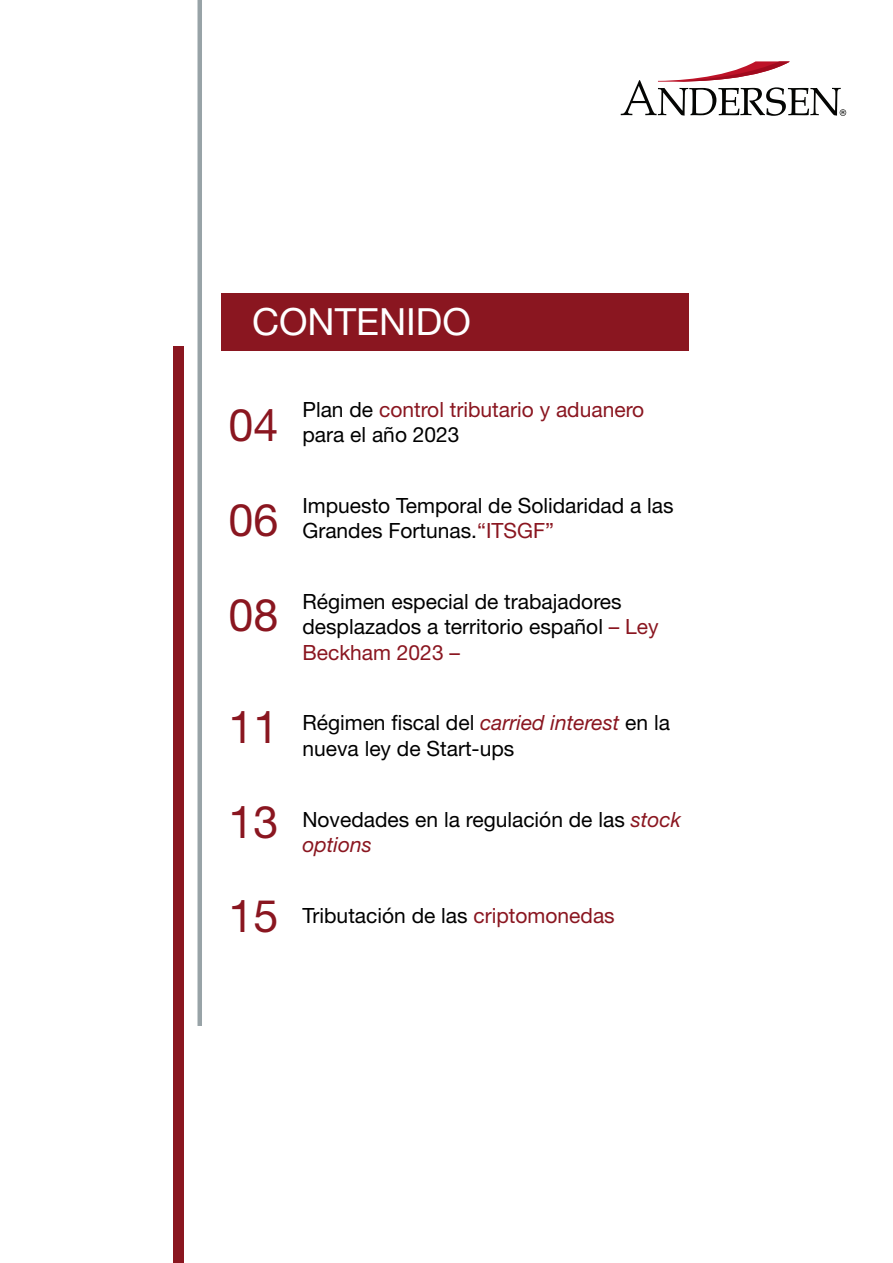
<style>
.page{position:relative;width:893px;height:1263px;background:#fff}
.page>*{position:absolute;margin:0;border:0;box-sizing:border-box;transform-origin:0 0}
.t1{font:45px "Helvetica Neue LT Pro";color:#8a1620}
.t2{font:37.5px "Helvetica Neue LT Pro";color:#fff}
.t3{font:21px/25.2px "Helvetica Neue LT Pro";color:#000}
.t4{font:21px/25.2px "Helvetica Neue LT Pro";color:#8a1620}
.s1{color:#000}
.s2{color:#8a1620}
.s3{font-size:45px;color:#8a1620}
.s4{font-style:italic;color:#8a1620}
</style>
<div class="page">
<div style="left:197px;top:0;width:5px;height:1026px;background:#98a3a7"></div>
<div style="left:173px;top:346px;width:11px;height:917px;background:#8a1620"></div>
<div style="left:221px;top:293px;width:468px;height:57px;background:#8a1620"></div>
<svg style="left:621px;top:61px;width:225px;height:55px"></svg>
<h2 class="t2" style="left:252px;top:298px;width:220px">CONTENIDO</h2>
<h1 class="t1" style="left:228px;top:397px;width:52px">04</h1>
<p class="t4" style="left:302px;top:396px;width:343px"><span class="s1">Plan de</span> control tributario y aduanero <span class="s1">para el año 2023</span></p>
<h1 class="t1" style="left:228px;top:492px;width:52px">06</h1>
<p class="t3" style="left:302px;top:492px;width:373px">Impuesto Temporal de Solidaridad a las<br>Grandes Fortunas.<span class="s2">“ITSGF”</span></p>
<h1 class="t1" style="left:228px;top:587px;width:52px">08</h1>
<p class="t3" style="left:302px;top:589px;width:358px">Régimen especial de trabajadores desplazados a territorio español <span class="s2">– Ley<br>Beckham 2023 –</span></p>
<p class="t3" style="left:302px;top:710px;width:369px;text-indent:-74px"><span class="s3">11</span> Régimen fiscal del <span class="s4">carried interest</span> en la nueva ley de Start-ups</p>
<h1 class="t1" style="left:228px;top:794px;width:52px">13</h1>
<p class="t3" style="left:302px;top:806px;width:380px">Novedades en la regulación de las <span class="s4">stock options</span></p>
<p class="t3" style="left:228px;top:902px;width:388px"><span class="s3">15</span> Tributación de las <span class="s2">criptomonedas</span></p>
</div>
